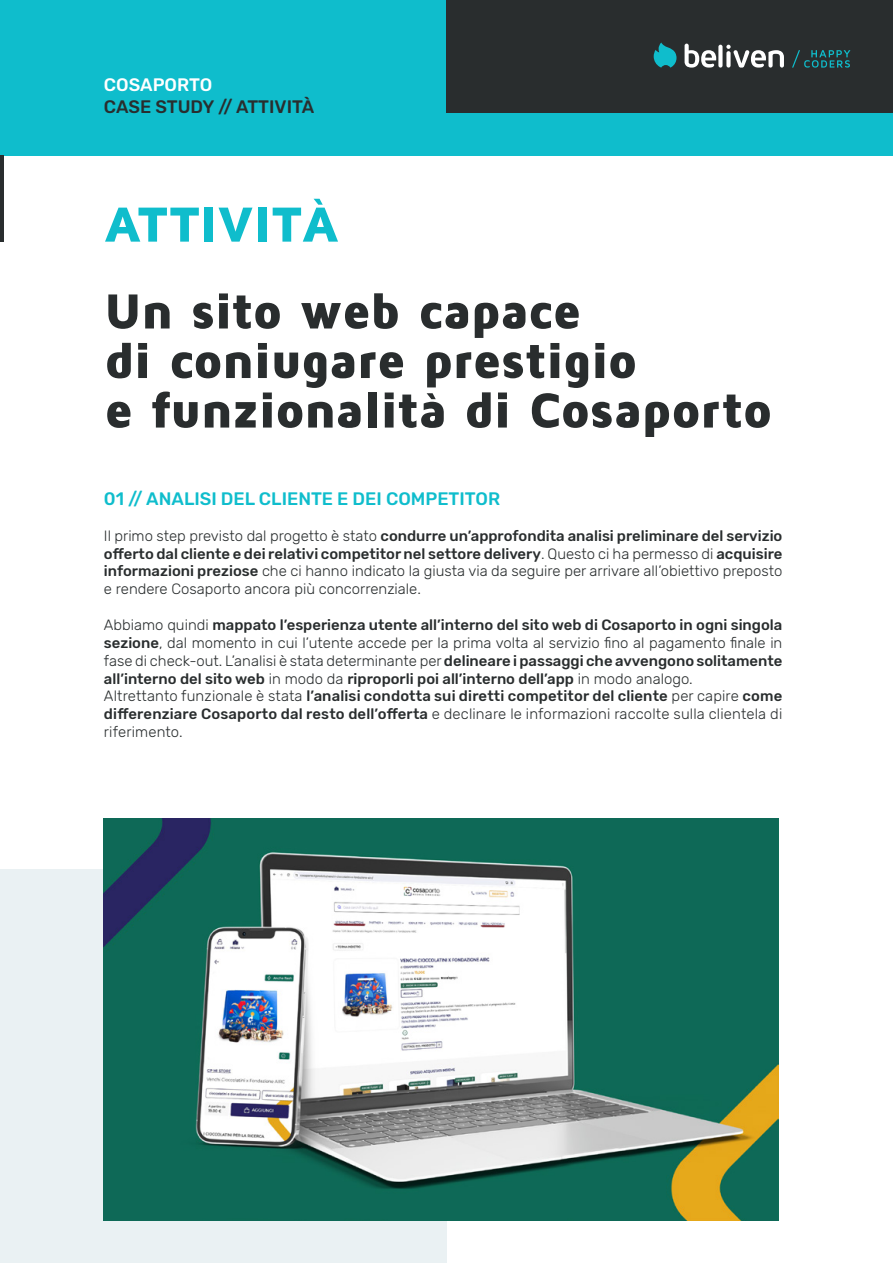
<style>
.page{position:relative;width:893px;height:1263px;background:#fff}
.page>*{position:absolute;margin:0;border:0;box-sizing:border-box;transform-origin:0 0}
.t1{font:900 51px/49.5px "Maven Pro";letter-spacing:-.015em;color:#292d2e}
.t2{font:900 51px "Maven Pro";letter-spacing:.01em;color:#0fbdcc}
.t3{font:500 18px "Rubik";color:#0fbdcc}
.t4{font:500 18px "Rubik";color:#292d2e}
.t5{font:500 18px "Rubik";color:#fff}
.t6{font:500 14.85px/17.9px "Rubik";color:#292d2e}
.t7{font:300 14.85px/17.9px "Rubik";color:#292d2e;text-align:justify}
.s1{font-weight:500}
.s2{font-weight:300}
</style>
<div class="page">
<div style="left:0;top:0;width:893px;height:155px;background:#0fbdcc"></div>
<div style="left:446px;top:0;width:447px;height:113px;background:#292d2e"></div>
<svg style="left:654px;top:43px;width:22px;height:25px"></svg>
<svg style="left:718px;top:45px;width:4px;height:23px"></svg>
<svg style="left:726px;top:45px;width:58px;height:23px"></svg>
<svg style="left:792px;top:50px;width:58px;height:18px"></svg>
<svg style="left:685px;top:44px;width:31px;height:24px"></svg>
<hr style="left:0;top:155px;width:4px;height:87px;background:#292d2e">
<div style="left:0;top:869px;width:446px;height:394px;background:#eaf1f3"></div>
<img style="left:104px;top:818px;width:674px;height:402px">
<p class="t5" style="left:104px;top:74px;width:110px">COSAPORTO</p>
<p class="t4" style="left:104px;top:96px;width:212px">CASE STUDY // ATTIVITÀ</p>
<h1 class="t2" style="left:104px;top:197px;width:237px">ATTIVITÀ</h1>
<h1 class="t1" style="left:104px;top:287px;width:669px">Un sito web capace<br>di coniugare prestigio<br>e funzionalità di Cosaporto</h1>
<p class="t3" style="left:104px;top:488px;width:398px">01 // ANALISI DEL CLIENTE E DEI COMPETITOR</p>
<p class="t7" style="left:104px;top:527px;width:680px">Il primo step previsto dal progetto è stato <span class="s1">condurre un’approfondita analisi preliminare del servizio offerto dal cliente e dei relativi competitor nel settore delivery</span>. Questo ci ha permesso di <span class="s1">acquisire informazioni preziose</span> che ci hanno indicato la giusta via da seguire per arrivare all’obiettivo preposto e rendere Cosaporto ancora più concorrenziale.</p>
<p class="t6" style="left:104px;top:616px;width:680px"><span class="s2">Abbiamo quindi</span> mappato l’esperienza utente all’interno del sito web di Cosaporto in ogni singola sezione<span class="s2">, dal momento in cui l’utente accede per la prima volta al servizio fino al pagamento finale in fase di check-out. L’analisi è stata determinante per</span> delineare i passaggi che avvengono solitamente all’interno del sito web <span class="s2">in modo da</span> riproporli poi all’interno dell’app <span class="s2">in modo analogo.<br>Altrettanto funzionale è stata</span> l’analisi condotta sui diretti competitor del cliente <span class="s2">per capire</span> come differenziare Cosaporto dal resto dell’offerta <span class="s2">e declinare le informazioni raccolte sulla clientela di riferimento.</span></p>
</div>
